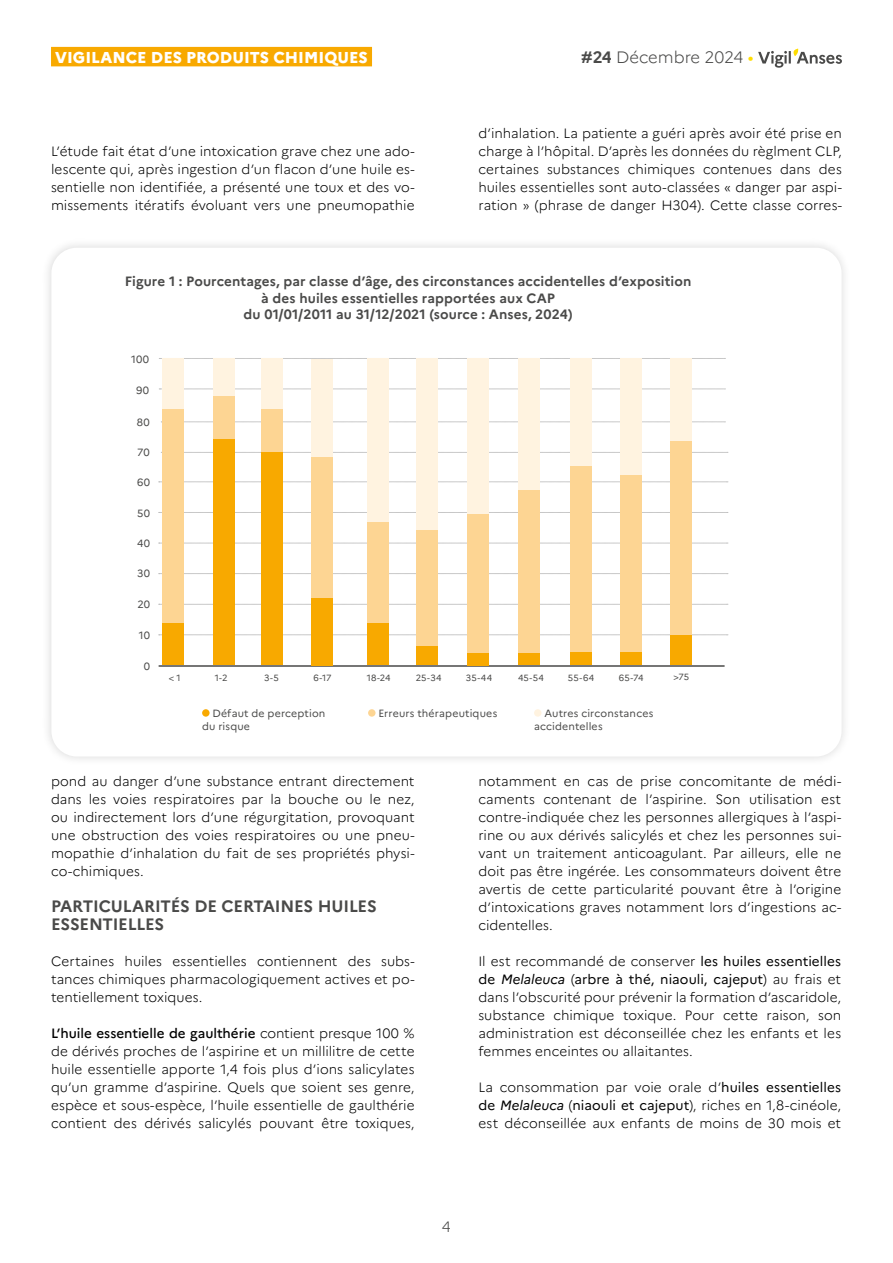
<style>
.page{position:relative;width:893px;height:1263px;background:#fff}
.page>*{position:absolute;margin:0;border:0;box-sizing:border-box;transform-origin:0 0}
.t1{font:700 16.5px/18px "Marianne";letter-spacing:-.01em;color:#4a4a49}
.t2{font:300 16.5px "Marianne";color:#4a4a49}
.t3{font:800 15.75px "Marianne";color:#fff}
.t4{font:300 15px "Marianne";color:#4a4a49}
.t5{font:300 13.5px/18px "Marianne";letter-spacing:.005em;color:#000;text-align:justify}
.t6{font:700 13.5px/16.5px "Marianne";letter-spacing:.01em;color:#4a4a49;text-align:center}
.t7{font:10.5px/13.5px "Marianne";letter-spacing:.015em;color:#4a4a49}
.t8{font:9px "Marianne";letter-spacing:.02em;color:#4a4a49}
.s1{font-weight:700}
.s2{font-weight:400;color:#fd0}
.s3{font-weight:500}
.s4{font-weight:400}
.s5{font-weight:400;font-style:italic}
</style>
<div class="page">
<div style="left:42px;top:238px;width:810px;height:528px;background:#f8f8f8"></div>
<div style="left:51px;top:248px;width:791px;height:508px;background:#fff;border-radius:26px"></div>
<div style="left:202px;top:709px;width:8px;height:8px;background:#f8a900;border-radius:50%"></div>
<div style="left:368px;top:709px;width:8px;height:8px;background:#fdd593;border-radius:50%"></div>
<div style="left:534px;top:709px;width:7px;height:8px;background:#fff3e0;border-radius:50%"></div>
<svg style="left:159px;top:358px;width:566px;height:1px"></svg>
<svg style="left:159px;top:635px;width:569px;height:1px"></svg>
<svg style="left:159px;top:604px;width:569px;height:1px"></svg>
<svg style="left:159px;top:573px;width:569px;height:1px"></svg>
<svg style="left:159px;top:543px;width:569px;height:1px"></svg>
<svg style="left:159px;top:512px;width:569px;height:1px"></svg>
<svg style="left:159px;top:482px;width:569px;height:1px"></svg>
<hr style="left:159px;top:665px;width:566px;height:2px;background:#4a4a49">
<svg style="left:161px;top:452px;width:567px;height:1px"></svg>
<svg style="left:161px;top:422px;width:564px;height:1px"></svg>
<svg style="left:159px;top:389px;width:566px;height:1px"></svg>
<div style="left:162px;top:622px;width:22px;height:43px;background:#f8a900"></div>
<div style="left:162px;top:409px;width:22px;height:214px;background:#fdd593"></div>
<div style="left:162px;top:358px;width:22px;height:51px;background:#fff3e0"></div>
<div style="left:213px;top:438px;width:22px;height:226px;background:#f8a900"></div>
<div style="left:213px;top:392px;width:22px;height:46px;background:#fdd593"></div>
<div style="left:213px;top:358px;width:22px;height:38px;background:#fff3e0"></div>
<div style="left:261px;top:451px;width:22px;height:213px;background:#f8a900"></div>
<div style="left:261px;top:409px;width:22px;height:42px;background:#fdd593"></div>
<div style="left:261px;top:358px;width:22px;height:51px;background:#fff3e0"></div>
<div style="left:311px;top:597px;width:22px;height:68px;background:#f8a900"></div>
<div style="left:311px;top:452px;width:22px;height:145px;background:#fdd593"></div>
<div style="left:311px;top:359px;width:22px;height:98px;background:#fff3e0"></div>
<div style="left:367px;top:622px;width:22px;height:42px;background:#f8a900"></div>
<div style="left:367px;top:522px;width:22px;height:101px;background:#fdd593"></div>
<div style="left:367px;top:358px;width:22px;height:164px;background:#fff3e0"></div>
<div style="left:416px;top:645px;width:22px;height:19px;background:#f8a900"></div>
<div style="left:416px;top:529px;width:22px;height:117px;background:#fdd593"></div>
<div style="left:416px;top:358px;width:22px;height:171px;background:#fff3e0"></div>
<div style="left:467px;top:653px;width:22px;height:12px;background:#f8a900"></div>
<div style="left:467px;top:512px;width:22px;height:141px;background:#fdd593"></div>
<div style="left:467px;top:358px;width:22px;height:156px;background:#fff3e0"></div>
<div style="left:518px;top:652px;width:22px;height:12px;background:#f8a900"></div>
<div style="left:518px;top:489px;width:22px;height:164px;background:#fdd593"></div>
<div style="left:518px;top:358px;width:22px;height:132px;background:#fff3e0"></div>
<div style="left:570px;top:652px;width:22px;height:12px;background:#f8a900"></div>
<div style="left:570px;top:466px;width:22px;height:186px;background:#fdd593"></div>
<div style="left:570px;top:358px;width:22px;height:108px;background:#fff3e0"></div>
<div style="left:620px;top:652px;width:22px;height:12px;background:#f8a900"></div>
<div style="left:620px;top:470px;width:22px;height:182px;background:#fdd593"></div>
<div style="left:620px;top:358px;width:22px;height:117px;background:#fff3e0"></div>
<div style="left:670px;top:635px;width:22px;height:29px;background:#f8a900"></div>
<div style="left:670px;top:441px;width:22px;height:194px;background:#fdd593"></div>
<div style="left:670px;top:358px;width:22px;height:83px;background:#fff3e0"></div>
<div style="left:51px;top:47px;width:321px;height:19px;background:#f8a900"></div>
<svg style="left:758px;top:49px;width:84px;height:19px"></svg>
<p class="t3" style="left:55px;top:45px;width:314px">VIGILANCE DES PRODUITS CHIMIQUES</p>
<p class="t5" style="left:51px;top:141px;width:365px">L’étude fait état d’une intoxication grave chez une ado&shy;lescente qui, après ingestion d’un flacon d’une huile es&shy;sentielle non identifiée, a présenté une toux et des vo&shy;missements itératifs évoluant vers une pneumopathie</p>
<p class="t2" style="left:581px;top:45px;width:174px"><span class="s1">#24</span> Décembre 2024 <span class="s2">•</span></p>
<p class="t5" style="left:478px;top:123px;width:365px">d’inhalation. La patiente a guéri après avoir été prise en charge à l’hôpital. D’après les données du règlment CLP, certaines substances chimiques contenues dans des huiles essentielles sont auto-classées « danger par aspi&shy;ration » (phrase de danger H304). Cette classe corres-</p>
<p class="t6" style="left:125px;top:272px;width:568px">Figure 1 : Pourcentages, par classe d’âge, des circonstances accidentelles d’exposition à des huiles essentielles rapportées aux CAP<br>du 01/01/2011 au 31/12/2021 (source : Anses, 2024)</p>
<p class="t7" style="left:131px;top:352px;width:20px">100</p>
<p class="t7" style="left:136px;top:382px;width:15px">90</p>
<p class="t7" style="left:137px;top:415px;width:14px">80</p>
<p class="t7" style="left:137px;top:445px;width:14px">70</p>
<p class="t7" style="left:137px;top:475px;width:14px">60</p>
<p class="t7" style="left:137px;top:505px;width:14px">50</p>
<p class="t7" style="left:137px;top:535px;width:14px">40</p>
<p class="t7" style="left:137px;top:566px;width:14px">30</p>
<p class="t7" style="left:137px;top:597px;width:14px">20</p>
<p class="t7" style="left:139px;top:627px;width:13px">10</p>
<p class="t7" style="left:144px;top:658px;width:8px">0</p>
<p class="t8" style="left:169px;top:671px;width:13px">&lt; 1</p>
<p class="t8" style="left:215px;top:671px;width:14px">1-2</p>
<p class="t8" style="left:264px;top:671px;width:16px">3-5</p>
<p class="t8" style="left:313px;top:671px;width:20px">6-17</p>
<p class="t8" style="left:367px;top:671px;width:25px">18-24</p>
<p class="t8" style="left:416px;top:671px;width:27px">25-34</p>
<p class="t8" style="left:466px;top:671px;width:28px">35-44</p>
<p class="t8" style="left:518px;top:671px;width:27px">45-54</p>
<p class="t8" style="left:568px;top:671px;width:28px">55-64</p>
<p class="t8" style="left:619px;top:671px;width:26px">65-74</p>
<p class="t8" style="left:673px;top:670px;width:17px">&gt;75</p>
<p class="t7" style="left:202px;top:705px;width:125px;text-indent:10px">Défaut de perception du risque</p>
<p class="t7" style="left:378px;top:705px;width:120px">Erreurs thérapeutiques</p>
<p class="t7" style="left:534px;top:705px;width:121px;text-indent:10px">Autres circonstances accidentelles</p>
<p class="t5" style="left:51px;top:771px;width:365px">pond au danger d’une substance entrant directement dans les voies respiratoires par la bouche ou le nez, ou indirectement lors d’une régurgitation, provoquant une obstruction des voies respiratoires ou une pneu&shy;mopathie d’inhalation du fait de ses propriétés physi&shy;co-chimiques.</p>
<p class="t1" style="left:51px;top:896px;width:327px">PARTICULARITÉS DE CERTAINES HUILES<br>ESSENTIELLES</p>
<p class="t5" style="left:51px;top:951px;width:365px">Certaines huiles essentielles contiennent des subs&shy;tances chimiques pharmacologiquement actives et po&shy;tentiellement toxiques.</p>
<p class="t5" style="left:51px;top:1023px;width:365px"><span class="s3">L’huile essentielle de gaulthérie</span> contient presque 100 % de dérivés proches de l’aspirine et un millilitre de cette huile essentielle apporte 1,4 fois plus d’ions salicylates qu’un gramme d’aspirine. Quels que soient ses genre, espèce et sous-espèce, l’huile essentielle de gaulthérie contient des dérivés salicylés pouvant être toxiques,</p>
<p class="t5" style="left:478px;top:771px;width:364px">notamment en cas de prise concomitante de médi&shy;caments contenant de l’aspirine. Son utilisation est contre-indiquée chez les personnes allergiques à l’aspi&shy;rine ou aux dérivés salicylés et chez les personnes sui&shy;vant un traitement anticoagulant. Par ailleurs, elle ne doit pas être ingérée. Les consommateurs doivent être avertis de cette particularité pouvant être à l’origine d’intoxications graves notamment lors d’ingestions ac&shy;cidentelles.</p>
<p class="t5" style="left:478px;top:951px;width:364px">Il est recommandé de conserver <span class="s4">les huiles essentielles de</span> <span class="s5">Melaleuca</span> (<span class="s4">arbre à thé, niaouli, cajeput</span>) au frais et dans l’obscurité pour prévenir la formation d’ascaridole, substance chimique toxique. Pour cette raison, son administration est déconseillée chez les enfants et les femmes enceintes ou allaitantes.</p>
<p class="t5" style="left:478px;top:1077px;width:364px">La consommation par voie orale d’<span class="s4">huiles essentielles de</span> <span class="s5">Melaleuca</span> (<span class="s4">niaouli et cajeput</span>), riches en 1,8-cinéole, est déconseillée aux enfants de moins de 30 mois et</p>
<p class="t4" style="left:442px;top:1215px;width:10px">4</p>
</div>
